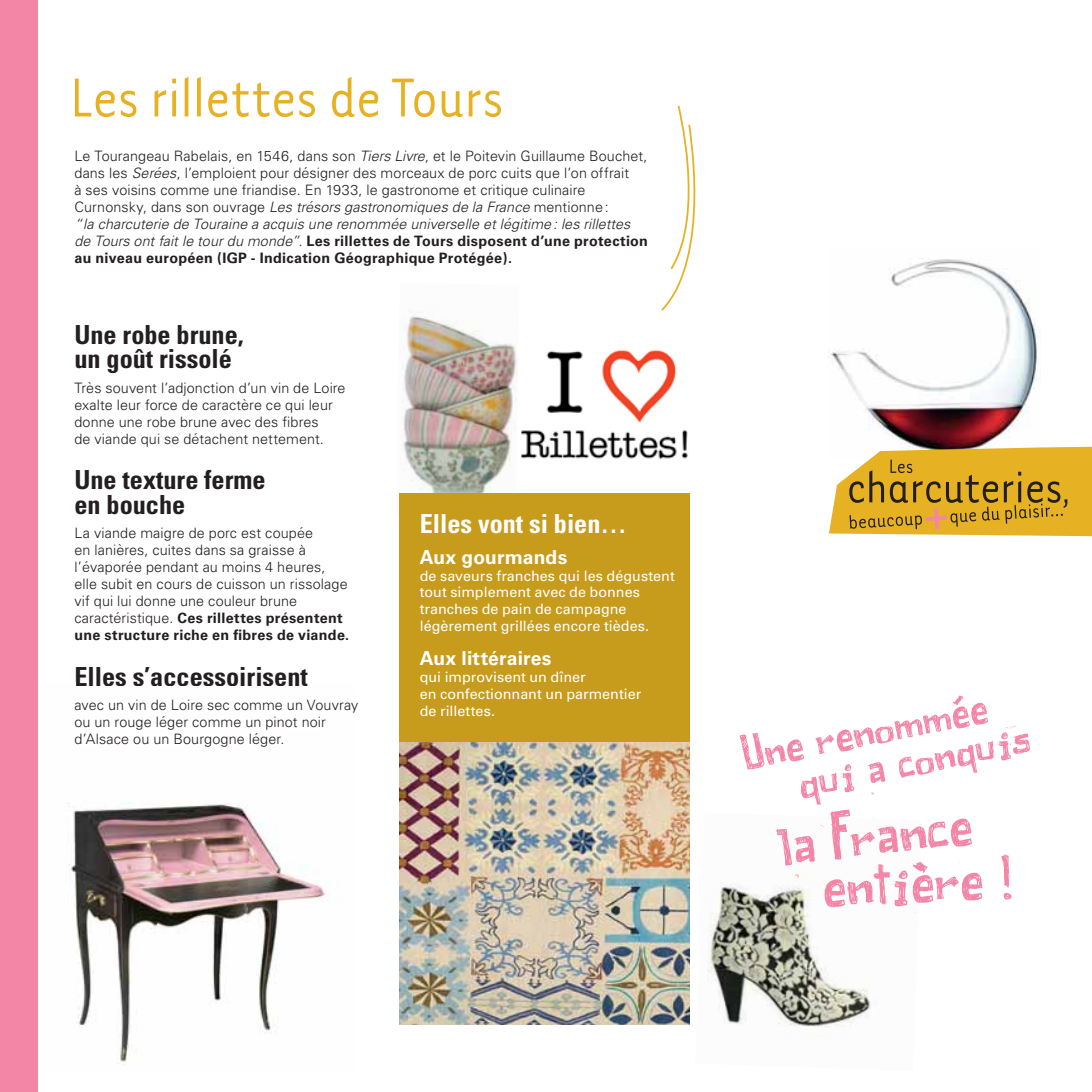
<style>
.page{position:relative;width:1092px;height:1092px;background:#fff}
.page>*{position:absolute;margin:0;border:0;box-sizing:border-box;transform-origin:0 0}
.t1{font:63px "Tarzana Narrow";letter-spacing:-.015em;color:#e6b122}
.t2{font:700 condensed 26.25px/24.5px "Univers";color:#231f20}
.t3{font:700 condensed 26.25px "Univers";color:#fff}
.t4{font:700 19.25px "Univers CE";letter-spacing:.01em;color:#fff}
.t5{font:300 14.35px/17px "Univers CE";letter-spacing:.01em;color:#231f20}
.t6{font:500 14.35px/17px "Univers CE";color:#fff}
.s1{font-style:italic}
.s2{font-weight:700}
</style>
<div class="page">
<img style="left:828px;top:258px;width:209px;height:187px">
<img style="left:707px;top:883px;width:209px;height:144px">
<img style="left:403px;top:316px;width:115px;height:177px">
<div style="left:0;top:0;width:37px;height:1091px;background:#f386a7"></div>
<div style="left:399px;top:493px;width:291px;height:249px;background:#c79b1c"></div>
<svg style="left:829px;top:445px;width:262px;height:91px"></svg>
<svg style="left:739px;top:695px;width:290px;height:217px"></svg>
<img style="left:37px;top:682px;width:292px;height:390px">
<img style="left:76px;top:682px;width:231px;height:3px">
<img style="left:75px;top:699px;width:254px;height:13px">
<img style="left:75px;top:716px;width:251px;height:13px">
<img style="left:75px;top:733px;width:208px;height:13px">
<img style="left:399px;top:742px;width:291px;height:282px">
<img style="left:521px;top:350px;width:167px;height:109px">
<svg style="left:661px;top:105px;width:35px;height:206px"></svg>
<h1 class="t1" style="left:69px;top:72px;width:436px">Les rillettes de Tours</h1>
<p class="t5" style="left:74px;top:149px;width:575px">Le Tourangeau Rabelais, en 1546, dans son <span class="s1">Tiers Livre</span>, et le Poitevin Guillaume Bouchet, dans les <span class="s1">Serées</span>, l’emploient pour désigner des morceaux de porc cuits que l’on offrait<br>à ses voisins comme une friandise. En 1933, le gastronome et critique culinaire Curnonsky, dans son ouvrage <span class="s1">Les trésors gastronomiques de la France</span> mentionne :<br><span class="s1">“la charcuterie de Touraine a acquis une renommée universelle et légitime : les rillettes de Tours ont fait le tour du monde”.</span> <span class="s2">Les rillettes de Tours disposent d’une protection au niveau européen (IGP - Indication Géographique Protégée).</span></p>
<h2 class="t2" style="left:74px;top:325px;width:171px">Une robe brune, un goût rissolé</h2>
<p class="t5" style="left:74px;top:381px;width:273px">Très souvent l’adjonction d’un vin de Loire exalte leur force de caractère ce qui leur donne une robe brune avec des fibres<br>de viande qui se détachent nettement.</p>
<h2 class="t2" style="left:74px;top:470px;width:193px">Une texture ferme en bouche</h2>
<p class="t5" style="left:74px;top:526px;width:276px">La viande maigre de porc est coupée<br>en lanières, cuites dans sa graisse à l’évaporée pendant au moins 4 heures, elle subit en cours de cuisson un rissolage vif qui lui donne une couleur brune caractéristique. <span class="s2">Ces rillettes présentent une structure riche en fibres de viande.</span></p>
<h2 class="t2" style="left:144px;top:666px;width:7px">’</h2>
<h2 class="t2" style="left:74px;top:666px;width:235px">Elles s accessoirisent</h2>
<p class="t5" style="left:74px;top:698px;width:285px">avec un vin de Loire sec comme un Vouvray ou un rouge léger comme un pinot noir d’Alsace ou un Bourgogne léger.</p>
<h2 class="t3" style="left:419px;top:514px;width:209px">Elles vont si bien…</h2>
<h3 class="t4" style="left:419px;top:549px;width:149px">Aux gourmands</h3>
<p class="t6" style="left:419px;top:568px;width:257px">de saveurs franches qui les dégustent tout simplement avec de bonnes tranches de pain de campagne légèrement grillées encore tièdes.</p>
<h3 class="t4" style="left:419px;top:651px;width:133px">Aux littéraires</h3>
<p class="t6" style="left:419px;top:669px;width:223px">qui improvisent un dîner<br>en confectionnant un parmentier de rillettes.</p>
</div>
